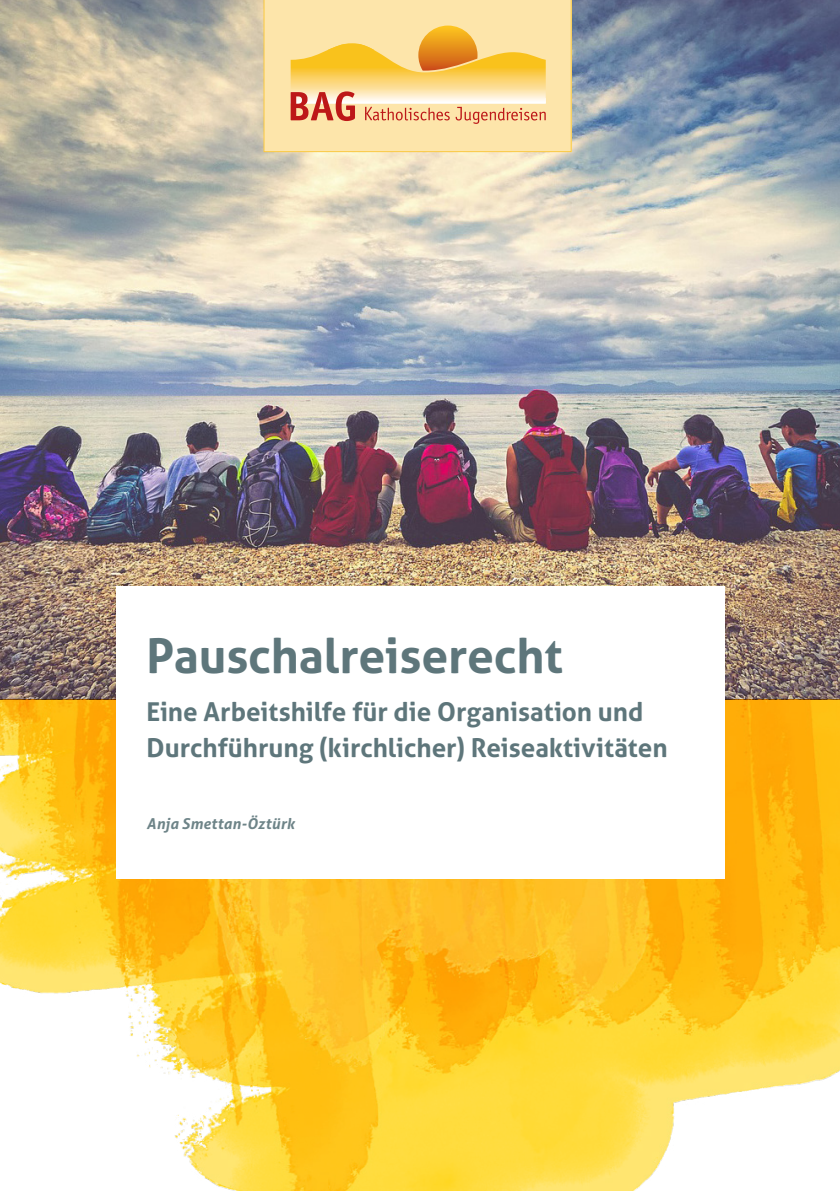
<style>
.page{position:relative;width:840px;height:1191px;background:#fff}
.page>*{position:absolute;margin:0;border:0;box-sizing:border-box;transform-origin:0 0}
.t1{font:700 48px "Aller";letter-spacing:-.005em;color:#5e767b}
.t2{font:700 26px/36px "Aller";color:#5e767b}
.t3{font:italic 700 15px "Aller";letter-spacing:.015em;color:#6e8488}
</style>
<div class="page">
<img style="left:0;top:0;width:839px;height:1191px">
<svg style="left:264px;top:0;width:307px;height:152px"></svg>
<div style="left:116px;top:586px;width:607px;height:293px;background:#fff"></div>
<h1 class="t1" style="left:146px;top:626px;width:417px">Pauschalreiserecht</h1>
<p class="t2" style="left:146px;top:693px;width:522px">Eine Arbeitshilfe für die Organisation und<br>Durchführung (kirchlicher) Reiseaktivitäten</p>
<p class="t3" style="left:146px;top:814px;width:149px">Anja Smettan-Öztürk</p>
</div>
